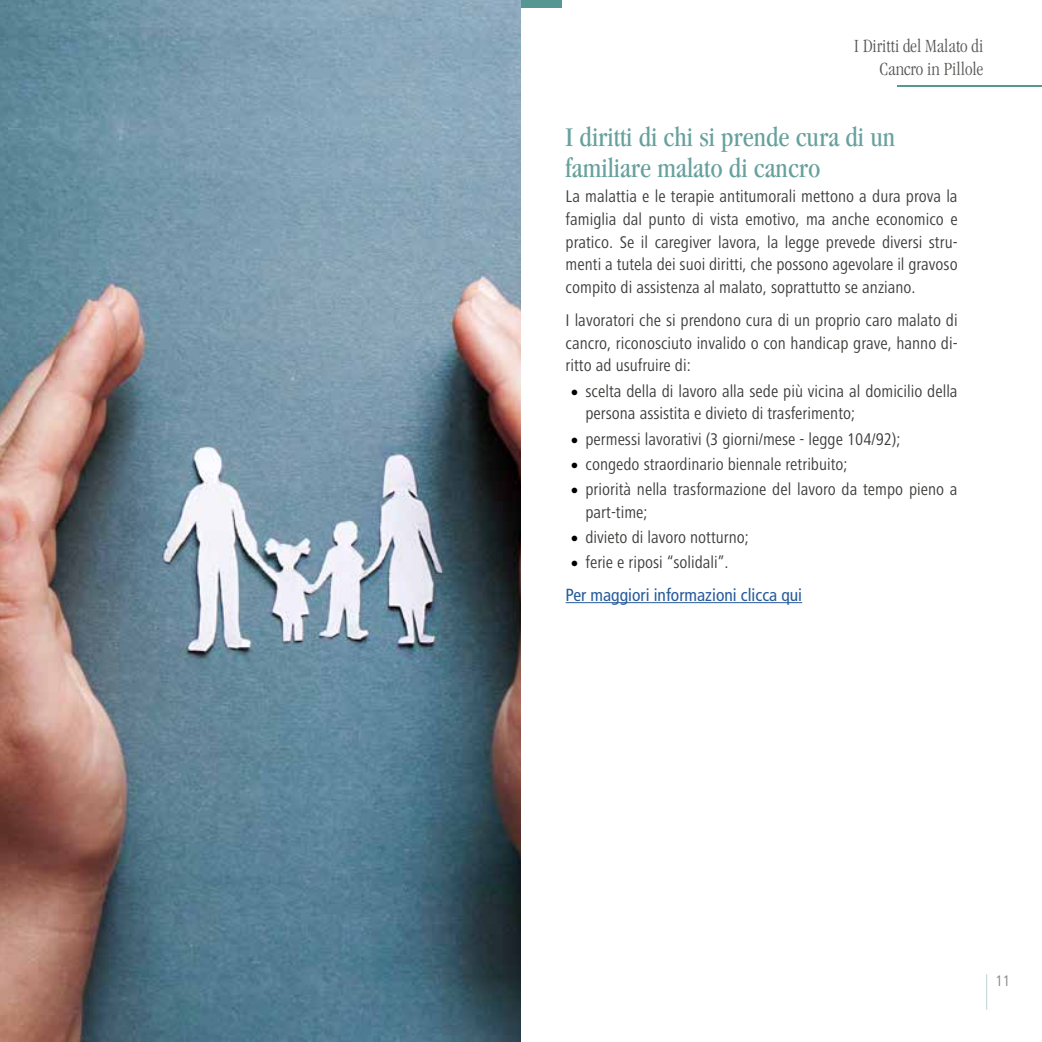
<style>
.page{position:relative;width:1042px;height:1042px;background:#fff}
.page>*{position:absolute;margin:0;border:0;box-sizing:border-box;transform-origin:0 0}
.t1{font:condensed 28px/31.5px "Garamond";color:#66a19d}
.t2{font:300 condensed 19.25px/22.8px "Garamond";color:#575756;text-align:right}
.t3{font:condensed 17.5px/22.8px "Frutiger Next LT";color:#3c3c3b;text-align:justify}
.t4{font:condensed 17.5px "Frutiger";color:#275b9b}
.t5{font:condensed 15.75px "Frutiger Next LT";color:#878787}
.s1{font-family:"Minion Pro";font-stretch:normal;font-size:21px;color:#000}
</style>
<div class="page">
<hr style="left:986px;top:974px;width:1px;height:35px;background:#bbd5d3">
<div style="left:54px;top:0;width:508px;height:7px;background:#559792"></div>
<hr style="left:897px;top:85px;width:145px;height:2px;background:#559792">
<hr style="left:566px;top:602px;width:236px;height:1px;background:#275b9b">
<img style="left:0;top:0;width:521px;height:1042px">
<p class="t2" style="left:854px;top:34px;width:131px">I Diritti del Malato di<br>Cancro in Pillole</p>
<h1 class="t1" style="left:566px;top:121px;width:331px">I diritti di chi si prende cura di un familiare malato di cancro</h1>
<p class="t3" style="left:566px;top:185px;width:393px">La malattia e le terapie antitumorali mettono a dura prova la famiglia dal punto di vista emotivo, ma anche economico e pratico. Se il caregiver lavora, la legge prevede diversi stru&shy;menti a tutela dei suoi diritti, che possono agevolare il gravoso compito di assistenza al malato, soprattutto se anziano.</p>
<p class="t3" style="left:566px;top:309px;width:393px">I lavoratori che si prendono cura di un proprio caro malato di cancro, riconosciuto invalido o con handicap grave, hanno di&shy;ritto ad usufruire di:</p>
<p class="t3" style="left:585px;top:379px;width:374px;text-indent:-15px"><span class="s1">•</span> scelta della di lavoro alla sede più vicina al domicilio della persona assistita e divieto di trasferimento;</p>
<p class="t3" style="left:570px;top:427px;width:331px"><span class="s1">•</span> permessi lavorativi (3 giorni/mese - legge 104/92);</p>
<p class="t3" style="left:570px;top:453px;width:278px"><span class="s1">•</span> congedo straordinario biennale retribuito;</p>
<p class="t3" style="left:585px;top:478px;width:374px;text-indent:-15px"><span class="s1">•</span> priorità nella trasformazione del lavoro da tempo pieno a part-time;</p>
<p class="t3" style="left:570px;top:526px;width:180px"><span class="s1">•</span> divieto di lavoro notturno;</p>
<p class="t3" style="left:570px;top:551px;width:159px"><span class="s1">•</span> ferie e riposi “solidali”.</p>
<p class="t4" style="left:566px;top:585px;width:238px">Per maggiori informazioni clicca qui</p>
<p class="t5" style="left:995px;top:972px;width:16px">11</p>
</div>
